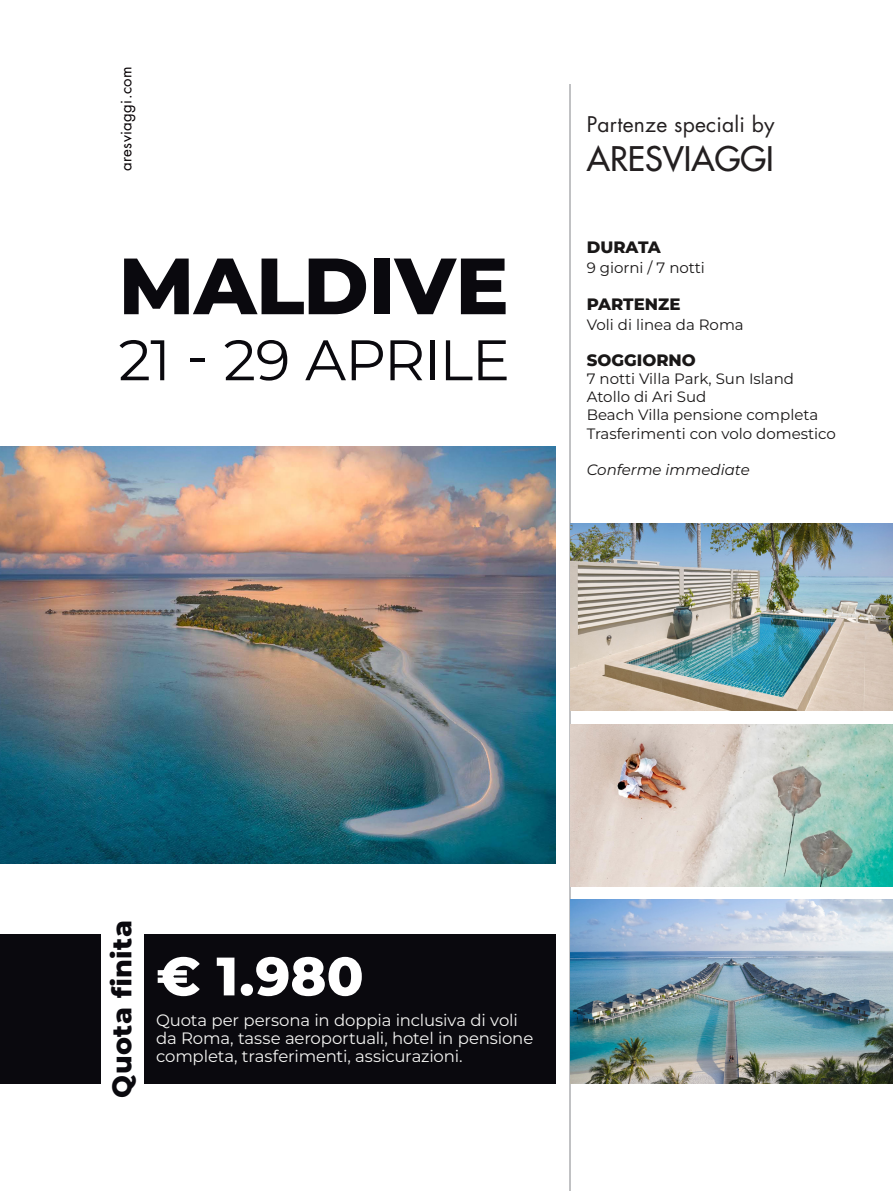
<style>
.page{position:relative;width:893px;height:1191px;background:#fff}
.page>*{position:absolute;margin:0;border:0;box-sizing:border-box;transform-origin:0 0}
.t1{font:800 79.5px "Montserrat";letter-spacing:-.005em;color:#0a090e}
.t2{font:57px "Montserrat";letter-spacing:-.02em;color:#0a090e}
.t3{font:800 54px "Montserrat";color:#fff}
.t4{font:500 33px "Futura Std";color:#231f20}
.t5{font:800 27px "Montserrat";letter-spacing:.02em;color:#0a090e}
.t6{font:21px "Futura Std";letter-spacing:.01em;color:#231f20}
.t7{font:16.5px/18px "Montserrat";letter-spacing:-.01em;color:#f3f3f1}
.t8{font:800 16.5px "Montserrat";color:#191717}
.t9{font:15px "Montserrat";color:#191717}
.t10{font:italic 15px "Montserrat";color:#191717}
.t11{font:15px "Futura Std";letter-spacing:.025em;color:#060003}
</style>
<div class="page">
<hr style="left:570px;top:84px;width:1px;height:1107px;background:#848689">
<div style="left:0;top:934px;width:100px;height:149px;background:#0a090e"></div>
<div style="left:145px;top:934px;width:411px;height:149px;background:#0a090e"></div>
<img style="left:0;top:446px;width:556px;height:417px">
<img style="left:570px;top:900px;width:323px;height:183px">
<img style="left:570px;top:724px;width:323px;height:162px">
<img style="left:570px;top:524px;width:323px;height:186px">
<p class="t11" style="left:116px;top:171px;width:106px;rotate:-90deg">aresviaggi.com</p>
<p class="t1" style="left:119px;top:228px;width:392px">MALDIVE</p>
<p class="t2" style="left:119px;top:321px;width:393px">21 - 29 APRILE</p>
<p class="t6" style="left:587px;top:111px;width:189px">Partenze speciali by</p>
<p class="t4" style="left:587px;top:139px;width:189px">ARESVIAGGI</p>
<p class="t8" style="left:587px;top:235px;width:76px">DURATA</p>
<p class="t9" style="left:587px;top:257px;width:120px">9 giorni / 7 notti</p>
<p class="t8" style="left:587px;top:292px;width:95px">PARTENZE</p>
<p class="t9" style="left:587px;top:314px;width:158px">Voli di linea da Roma</p>
<p class="t8" style="left:587px;top:348px;width:111px">SOGGIORNO</p>
<p class="t9" style="left:587px;top:369px;width:209px">7 notti Villa Park, Sun Island</p>
<p class="t9" style="left:587px;top:387px;width:121px">Atollo di Ari Sud</p>
<p class="t9" style="left:587px;top:405px;width:233px">Beach Villa pensione completa</p>
<p class="t9" style="left:587px;top:423px;width:251px">Trasferimenti con volo domestico</p>
<p class="t10" style="left:587px;top:459px;width:164px">Conferme immediate</p>
<p class="t5" style="left:102px;top:1097px;width:179px;rotate:-90deg">Quota finita</p>
<p class="t3" style="left:156px;top:936px;width:209px">€ 1.980</p>
<p class="t7" style="left:156px;top:1010px;width:379px">Quota per persona in doppia inclusiva di voli da Roma, tasse aeroportuali, hotel in pensione completa, trasferimenti, assicurazioni.</p>
</div>
